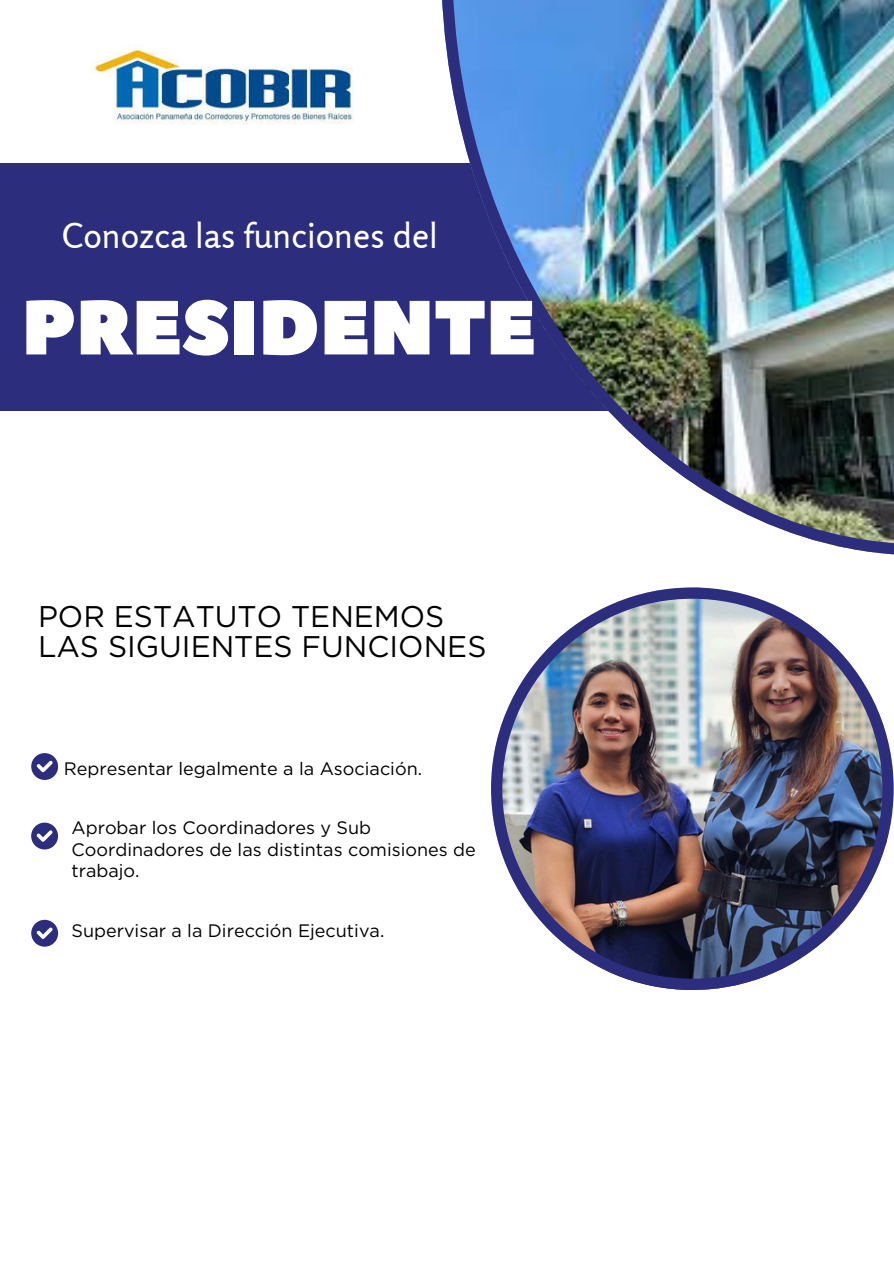
<style>
.page{position:relative;width:894px;height:1264px;background:#fff}
.page>*{position:absolute;margin:0;border:0;box-sizing:border-box;transform-origin:0 0}
.t1{font:76.5px "Peace Sans";color:#fff}
.t2{font:34.5px "Rosario";color:#fff}
.t3{font:29.85px/29.8px "Gotham";color:#000}
.t4{font:18px/21.3px "Gotham";color:#000}
</style>
<div class="page">
<div style="left:0;top:163px;width:893px;height:248px;background:#2c2d7d"></div>
<img style="left:442px;top:0;width:451px;height:555px">
<svg style="left:31px;top:753px;width:27px;height:27px"></svg>
<svg style="left:31px;top:822px;width:27px;height:27px"></svg>
<img style="left:491px;top:587px;width:402px;height:402px">
<img style="left:92px;top:47px;width:261px;height:78px">
<svg style="left:31px;top:919px;width:27px;height:27px"></svg>
<h1 class="t2" style="left:62px;top:215px;width:377px">Conozca las funciones del</h1>
<h2 class="t1" style="left:22px;top:277px;width:515px">PRESIDENTE</h2>
<p class="t3" style="left:38px;top:601px;width:450px">POR ESTATUTO TENEMOS<br>LAS SIGUIENTES FUNCIONES</p>
<p class="t4" style="left:64px;top:758px;width:360px">Representar legalmente a la Asociación.</p>
<h3 class="t4" style="left:71px;top:817px;width:406px">Aprobar los Coordinadores y Sub<br>Coordinadores de las distintas comisiones de</h3>
<p class="t4" style="left:71px;top:859px;width:70px">trabajo.</p>
<p class="t4" style="left:71px;top:919px;width:314px">Supervisar a la Dirección Ejecutiva.</p>
</div>
